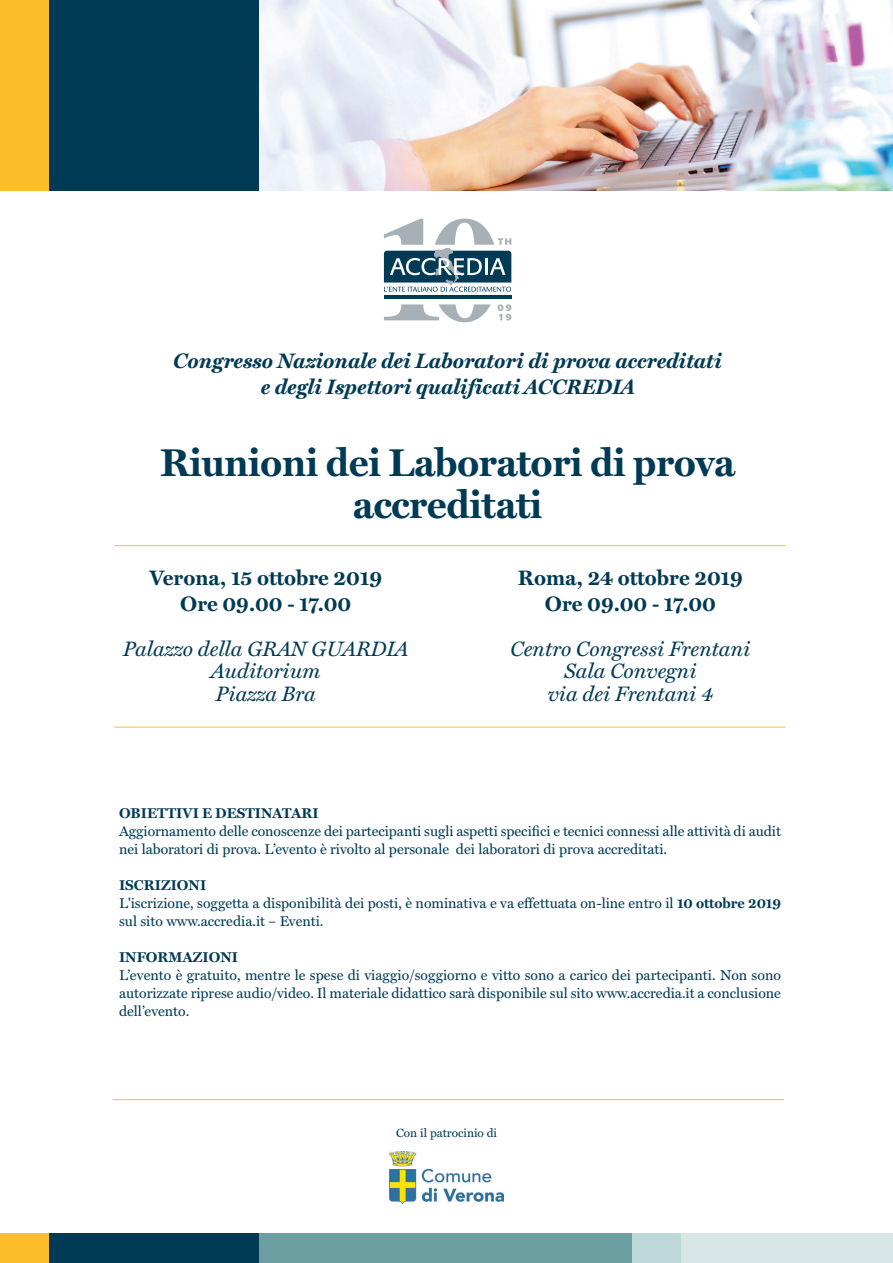
<style>
.page{position:relative;width:893px;height:1263px;background:#fff}
.page>*{position:absolute;margin:0;border:0;box-sizing:border-box;transform-origin:0 0}
.t1{font:700 39px/42px "Miller Text";letter-spacing:-.015em;color:#003a55;text-align:center}
.t2{font:italic 21px/22.5px "Miller Text";color:#003a55;text-align:center}
.t3{font:21px/25.2px "Miller Text Bold Italic TT";color:#003a55;text-align:center}
.t4{font:700 21px/25.2px "Miller Text";color:#003a55;text-align:center}
.t5{font:14.25px/18px "Miller Text";color:#003a55}
.t6{font:700 14.25px "Miller Text";color:#003a55}
.t7{font:12px "Miller Text";color:#003a55}
.s1{font-weight:700}
</style>
<div class="page">
<div style="left:0;top:0;width:50px;height:190px;background:#fdbd2a"></div>
<div style="left:49px;top:0;width:212px;height:190px;background:#003a55"></div>
<img style="left:259px;top:0;width:633px;height:190px">
<div style="left:0;top:1233px;width:51px;height:30px;background:#fdbd2a"></div>
<div style="left:470px;top:1233px;width:213px;height:30px;background:#bdd8d9"></div>
<div style="left:681px;top:1233px;width:211px;height:30px;background:#d6e6e6"></div>
<div style="left:49px;top:1233px;width:213px;height:30px;background:#003a55"></div>
<div style="left:260px;top:1233px;width:372px;height:30px;background:#6b9fa1"></div>
<hr style="left:114px;top:545px;width:671px;height:1px;background:#fdbd2a">
<hr style="left:113px;top:1099px;width:671px;height:1px;background:#fdbd2a">
<hr style="left:114px;top:727px;width:671px;height:1px;background:#fdbd2a">
<img style="left:390px;top:1151px;width:113px;height:53px">
<svg style="left:384px;top:304px;width:107px;height:18px"></svg>
<hr style="left:384px;top:295px;width:127px;height:3px;background:#003a55">
<svg style="left:384px;top:219px;width:127px;height:73px"></svg>
<svg style="left:497px;top:304px;width:14px;height:16px"></svg>
<h2 class="t3" style="left:173px;top:351px;width:550px">Congresso Nazionale dei Laboratori di prova accreditati e degli Ispettori qualificati ACCREDIA</h2>
<h1 class="t1" style="left:160px;top:444px;width:576px">Riunioni dei Laboratori di prova accreditati</h1>
<h2 class="t4" style="left:149px;top:567px;width:234px">Verona, 15 ottobre 2019<br>Ore 09.00 - 17.00</h2>
<h2 class="t2" style="left:123px;top:639px;width:287px">Palazzo della GRAN GUARDIA<br>Auditorium<br>Piazza Bra</h2>
<h2 class="t4" style="left:518px;top:567px;width:227px">Roma, 24 ottobre 2019<br>Ore 09.00 - 17.00</h2>
<h2 class="t2" style="left:510px;top:639px;width:241px">Centro Congressi Frentani<br>Sala Convegni<br>via dei Frentani 4</h2>
<p class="t6" style="left:119px;top:808px;width:201px">OBIETTIVI E DESTINATARI</p>
<p class="t5" style="left:119px;top:823px;width:663px">Aggiornamento delle conoscenze dei partecipanti sugli aspetti specifici e tecnici connessi alle attività di audit nei laboratori di prova. L’evento è rivolto al personale dei laboratori di prova accreditati.</p>
<p class="t5" style="left:119px;top:877px;width:663px"><span class="s1">ISCRIZIONI<br></span>L'iscrizione, soggetta a disponibilità dei posti, è nominativa e va effettuata on-line entro il <span class="s1">10 ottobre 2019 </span>sul sito www.accredia.it – Eventi.</p>
<p class="t6" style="left:119px;top:952px;width:120px">INFORMAZIONI</p>
<p class="t5" style="left:119px;top:967px;width:663px;text-align:justify">L’evento è gratuito, mentre le spese di viaggio/soggiorno e vitto sono a carico dei partecipanti. Non sono autorizzate riprese audio/video. Il materiale didattico sarà disponibile sul sito www.accredia.it a conclusione dell’evento.</p>
<p class="t7" style="left:396px;top:1128px;width:103px">Con il patrocinio di</p>
</div>
